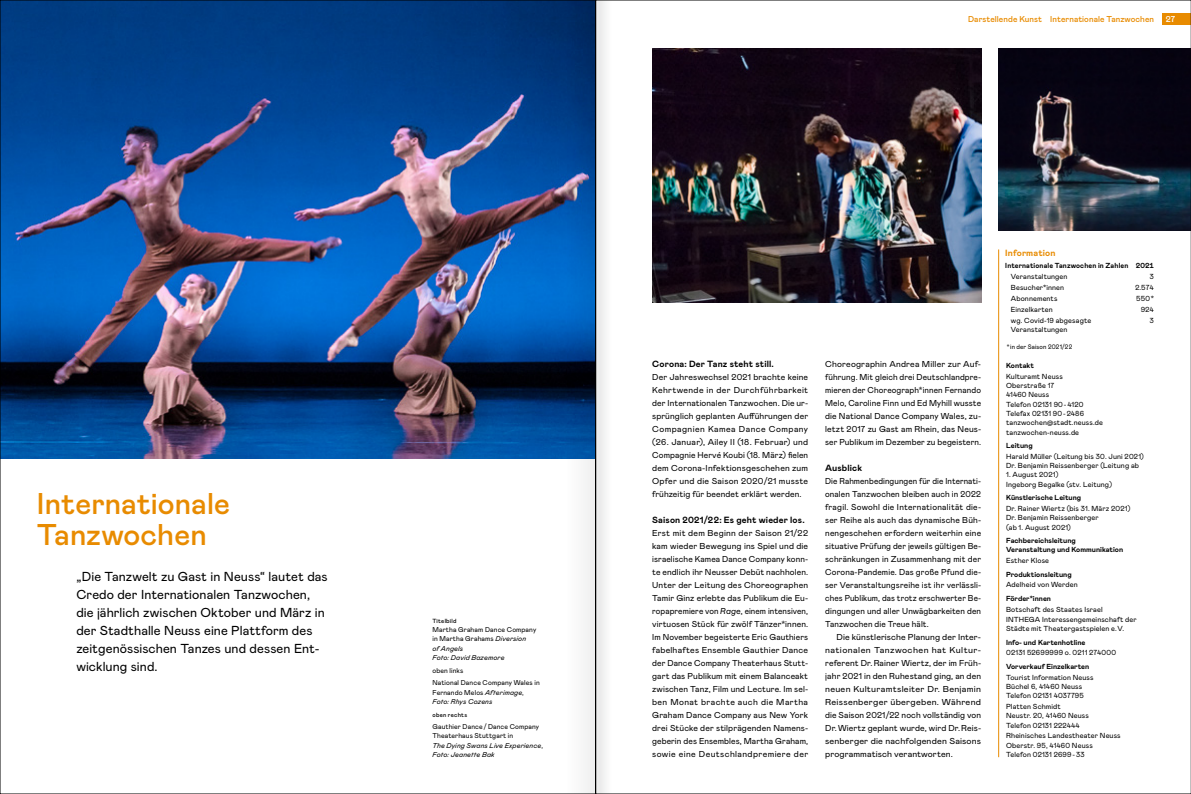
<style>
.page{position:relative;width:1191px;height:794px;background:#fff}
.page>*{position:absolute;margin:0;border:0;box-sizing:border-box;transform-origin:0 0}
.t1{font:500 30px/31px "Mabry Pro";color:#e88b00}
.t2{font:13px/18px "Mabry Pro";letter-spacing:.005em;color:#000}
.t3{font:700 9px "Mabry Pro";letter-spacing:.015em;color:#000}
.t4{font:700 9px "Mabry Pro";letter-spacing:.015em;color:#e88b00}
.t5{font:8.6px/13px "Mabry Pro";letter-spacing:.01em;color:#000;text-align:justify}
.t6{font:8.6px/13px "Mabry Pro";letter-spacing:.01em;color:#000;text-align:justify;scale:.96 1}
.t7{font:500 8.5px "Mabry Pro";letter-spacing:.005em;color:#e88b00}
.t8{font:500 8.5px "Mabry Pro";color:#fff}
.t9{font:7.3px/9.3px "Mabry Pro";letter-spacing:.015em;color:#000}
.t10{font:700 7.3px/9.3px "Mabry Pro";color:#000}
.t11{font:700 7.3px "Mabry Pro";letter-spacing:.02em;color:#000;scale:.96 1}
.t12{font:7px/9.5px "Mabry Pro";letter-spacing:.015em;color:#000}
.t13{font:italic 7px/9.5px "Mabry Pro";letter-spacing:.015em;color:#000}
.t14{font:6.5px "Mabry Pro";letter-spacing:.02em;color:#000;scale:.95 1}
.t15{font:500 6px "Mabry Pro";letter-spacing:.045em;color:#000}
.s1{font-style:italic}
.s2{font-style:normal}
</style>
<div class="page">
<div style="left:1162px;top:14px;width:29px;height:11px;background:#e88b00"></div>
<img style="left:653px;top:48px;width:328px;height:254px">
<hr style="left:998px;top:249px;width:1px;height:508px;background:#e88b00">
<img style="left:2px;top:2px;width:563px;height:456px">
<img style="left:998px;top:48px;width:191px;height:182px">
<svg style="left:565px;top:2px;width:41px;height:790px"></svg>
<h1 class="t1" style="left:37px;top:487px;width:195px">Internationale<br>Tanzwochen</h1>
<h2 class="t2" style="left:76px;top:567px;width:253px">„Die Tanzwelt zu Gast in Neuss“ lautet das Credo der Internationalen Tanzwochen, die jährlich zwischen Oktober und März in der Stadthalle Neuss eine Plattform des zeitgenössischen Tanzes und dessen Ent&shy;wicklung sind.</h2>
<p class="t15" style="left:432px;top:616px;width:26px">Titelbild</p>
<p class="t12" style="left:432px;top:624px;width:105px">Martha Graham Dance Company in Martha Grahams <span class="s1">Diversion<br>of Angels<br>Foto: David Bazemore</span></p>
<p class="t12" style="left:432px;top:663px;width:109px;line-height:12.3px">oben links<br>National Dance Company Wales in</p>
<p class="t13" style="left:432px;top:687px;width:93px"><span class="s2">Fernando Melos</span> Afterimage<span class="s2">,<br></span>Foto: Rhys Cozens</p>
<p class="t15" style="left:432px;top:710px;width:36px">oben rechts</p>
<p class="t12" style="left:432px;top:721px;width:112px">Gauthier Dance/Dance Company<br>Theaterhaus Stuttgart in<br><span class="s1">The Dying Swans Live Experience</span>,<br><span class="s1">Foto: Jeanette Bak</span></p>
<p class="t7" style="left:968px;top:13px;width:188px">Darstellende Kunst Internationale Tanzwochen</p>
<p class="t8" style="left:1165px;top:13px;width:11px">27</p>
<p class="t3" style="left:652px;top:357px;width:123px">Corona: Der Tanz steht still.</p>
<p class="t5" style="left:652px;top:370px;width:157px">Der Jahreswechsel 2021 brachte keine Kehrtwende in der Durchführbarkeit der Internationalen Tanzwochen. Die ur&shy;sprünglich geplanten Aufführungen der Compagnien Kamea Dance Company (26. Januar), Ailey II (18. Februar) und Compagnie Hervé Koubi (18. März) fielen dem Corona-Infektionsgeschehen zum Opfer und die Saison 2020/21 musste frühzeitig für beendet erklärt werden.</p>
<p class="t3" style="left:652px;top:513px;width:154px">Saison 2021/22: Es geht wieder los.</p>
<p class="t5" style="left:652px;top:526px;width:157px">Erst mit dem Beginn der Saison 21/22 kam wieder Bewegung ins Spiel und die israelische Kamea Dance Company konn&shy;te endlich ihr Neusser Debüt nachholen.<br>Unter der Leitung des Choreographen Tamir Ginz erlebte das Publikum die Eu&shy;ropapremiere von <span class="s1">Rage</span>, einem intensiven, virtuosen Stück für zwölf Tänzer*innen.<br>Im November begeisterte Eric Gauthiers fabelhaftes Ensemble Gauthier Dance der Dance Company Theaterhaus Stutt&shy;gart das Publikum mit einem Balanceakt zwischen Tanz, Film und Lecture. Im sel&shy;ben Monat brachte auch die Martha Graham Dance Company aus New York drei Stücke der stilprägenden Namens&shy;geberin des Ensembles, Martha Graham, sowie eine Deutschlandpremiere der</p>
<p class="t5" style="left:825px;top:357px;width:157px">Choreographin Andrea Miller zur Auf&shy;führung. Mit gleich drei Deutschlandpre&shy;mieren der Choreograph*innen Fernando Melo, Caroline Finn und Ed Myhill wusste die National Dance Company Wales, zu&shy;letzt 2017 zu Gast am Rhein, das Neus&shy;ser Publikum im Dezember zu begeistern.</p>
<p class="t3" style="left:825px;top:461px;width:39px">Ausblick</p>
<p class="t6" style="left:825px;top:474px;width:164px">Die Rahmenbedingungen für die Internati&shy;onalen Tanzwochen bleiben auch in 2022 fragil. Sowohl die Internationalität die&shy;ser Reihe als auch das dynamische Büh&shy;nengeschehen erfordern weiterhin eine situative Prüfung der jeweils gültigen Be&shy;schränkungen in Zusammenhang mit der Corona-Pandemie. Das große Pfund die&shy;ser Veranstaltungsreihe ist ihr verlässli&shy;ches Publikum, das trotz erschwerter Be&shy;dingungen und aller Unwägbarkeiten den Tanzwochen die Treue hält.</p>
<p class="t5" style="left:825px;top:630px;width:157px;text-indent:11px">Die künstlerische Planung der Inter&shy;nationalen Tanzwochen hat Kultur&shy;referent Dr.Rainer Wiertz, der im Früh&shy;jahr 2021 in den Ruhestand ging, an den neuen Kulturamtsleiter Dr. Benjamin Reissenberger übergeben. Während die Saison 2021/22 noch vollständig von Dr.Wiertz geplant wurde, wird Dr.Reis&shy;senberger die nachfolgenden Saisons programmatisch verantworten.</p>
<p class="t4" style="left:1005px;top:246px;width:52px">Information</p>
<p class="t11" style="left:1005px;top:261px;width:157px">Internationale Tanzwochen in Zahlen 2021</p>
<p class="t9" style="left:1011px;top:272px;width:58px">Veranstaltungen</p>
<p class="t9" style="left:1149px;top:272px;width:6px">3</p>
<p class="t9" style="left:1011px;top:282px;width:55px">Besucher*innen</p>
<p class="t9" style="left:1135px;top:282px;width:21px">2.574</p>
<p class="t9" style="left:1011px;top:293px;width:48px">Abonnements</p>
<p class="t9" style="left:1136px;top:293px;width:19px">550*</p>
<p class="t9" style="left:1011px;top:304px;width:43px">Einzelkarten</p>
<p class="t9" style="left:1140px;top:304px;width:15px">924</p>
<p class="t9" style="left:1011px;top:315px;width:82px">wg. Covid-19 abgesagte<br>Veranstaltungen</p>
<p class="t9" style="left:1149px;top:315px;width:6px">3</p>
<p class="t14" style="left:1006px;top:342px;width:71px">*in der Saison 2021/22</p>
<p class="t10" style="left:1006px;top:360px;width:30px">Kontakt</p>
<p class="t9" style="left:1006px;top:371px;width:98px">Kulturamt Neuss<br>Oberstraße 17<br>41460 Neuss<br>Telefon 02131 90-4120<br>Telefax 02131 90-2486 tanzwochen@stadt.neuss.de tanzwochen-neuss.de</p>
<p class="t10" style="left:1006px;top:440px;width:28px">Leitung</p>
<p class="t9" style="left:1006px;top:451px;width:139px">Harald Müller (Leitung bis 30. Juni 2021)<br>Dr. Benjamin Reissenberger (Leitung ab</p>
<p class="t9" style="left:1006px;top:470px;width:108px">1. August 2021)<br>Ingeborg Begalke (stv. Leitung)</p>
<p class="t10" style="left:1006px;top:493px;width:77px">Künstlerische Leitung</p>
<p class="t9" style="left:1006px;top:503px;width:126px">Dr. Rainer Wiertz (bis 31. März 2021)<br>Dr. Benjamin Reissenberger<br>(ab 1. August 2021)</p>
<p class="t10" style="left:1006px;top:536px;width:119px">Fachbereichsleitung<br>Veranstaltung und Kommunikation</p>
<p class="t9" style="left:1006px;top:555px;width:44px">Esther Klose</p>
<p class="t10" style="left:1006px;top:569px;width:67px">Produktionsleitung</p>
<p class="t9" style="left:1006px;top:580px;width:73px">Adelheid von Werden</p>
<p class="t10" style="left:1006px;top:593px;width:46px">Förder*innen</p>
<p class="t9" style="left:1006px;top:604px;width:132px;line-height:10.1px">Botschaft des Staates Israel<br>INTHEGA Interessengemeinschaft der</p>
<p class="t9" style="left:1006px;top:623px;width:120px">Städte mit Theatergastspielen e.V.</p>
<p class="t10" style="left:1006px;top:637px;width:81px">Info- und Kartenhotline</p>
<p class="t9" style="left:1006px;top:648px;width:111px">02131 52699999 o. 0211 274000</p>
<p class="t10" style="left:1006px;top:661px;width:85px">Vorverkauf Einzelkarten</p>
<p class="t9" style="left:1006px;top:672px;width:89px">Tourist Information Neuss<br>Büchel 6, 41460 Neuss<br>Telefon 02131 4037795</p>
<p class="t9" style="left:1006px;top:701px;width:84px">Platten Schmidt<br>Neustr. 20, 41460 Neuss<br>Telefon 02131 222444</p>
<p class="t9" style="left:1006px;top:731px;width:116px">Rheinisches Landestheater Neuss<br>Oberstr. 95, 41460 Neuss<br>Telefon 02131 2699-33</p>
</div>
